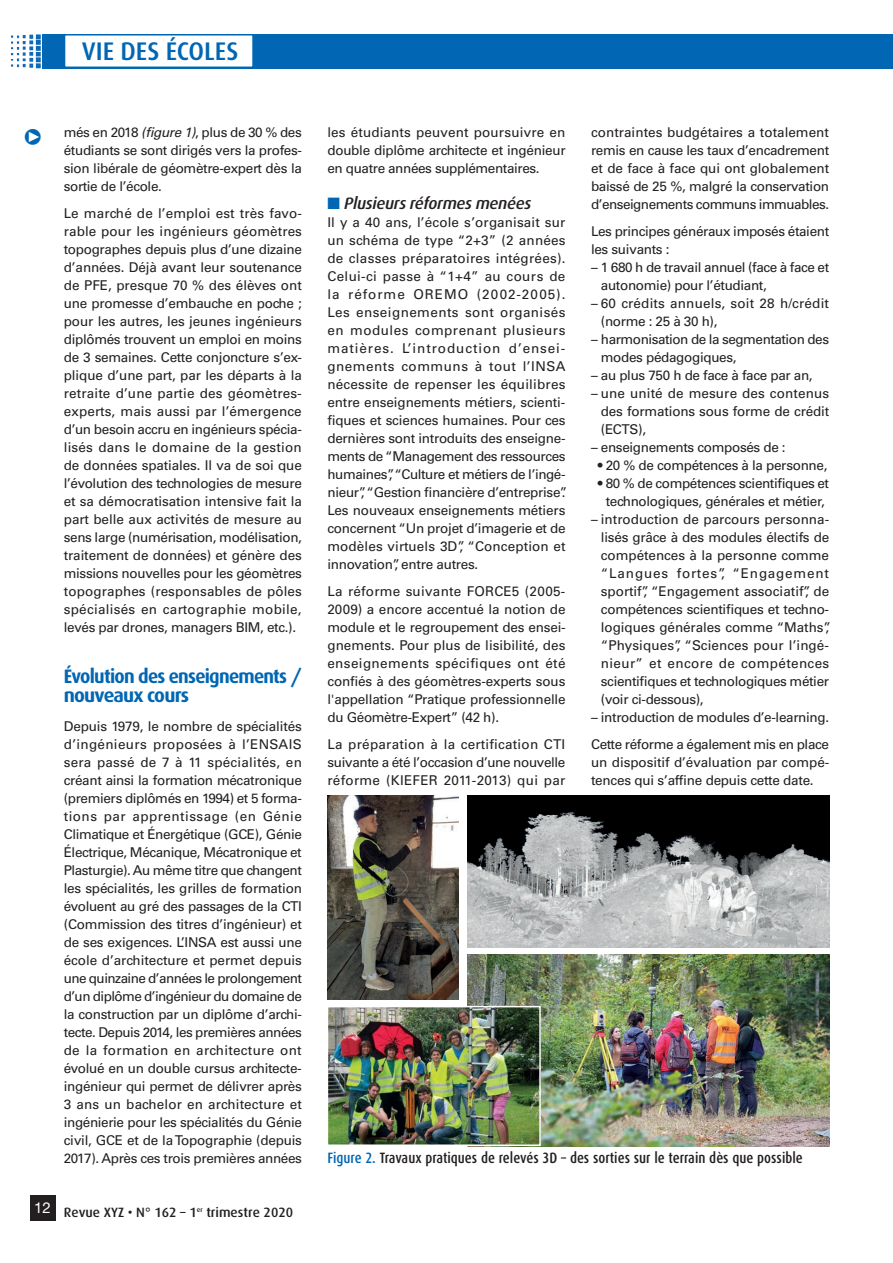
<style>
.page{position:relative;width:893px;height:1263px;background:#fff}
.page>*{position:absolute;margin:0;border:0;box-sizing:border-box;transform-origin:0 0}
.t1{font:500 25.5px "Dax";color:#0166b3}
.t2{font:700 19.5px/19.5px "Dax";letter-spacing:-.04em;color:#0166b3;scale:.95 1}
.t3{font:italic 500 16.5px "Dax";letter-spacing:-.015em;color:#231f20}
.t4{font:500 15px "Dax Condensed";color:#231f20}
.t5{font:15px "Helvetica Neue LT Std";color:#fff}
.t6{font:13.5px/18px "Univers LT Std";letter-spacing:-.02em;color:#231f20;text-align:justify}
.t7{font:13.5px/18px "Univers LT Std";letter-spacing:.005em;color:#231f20}
.t8{font:13.5px/18px "Univers LT Std";letter-spacing:.01em;color:#231f20}
.t9{font:500 13.5px "Dax";color:#231f20}
.s1{font-style:italic}
.s2{color:#0166b3}
</style>
<div class="page">
<div style="left:30px;top:1195px;width:25px;height:25px;background:#231f20"></div>
<img style="left:11px;top:34px;width:30px;height:35px">
<div style="left:43px;top:34px;width:850px;height:34px;background:#0166b3"></div>
<div style="left:64px;top:34px;width:190px;height:34px;background:#fff;border:2px solid #0166b3"></div>
<img style="left:468px;top:955px;width:362px;height:191px">
<img style="left:327px;top:795px;width:132px;height:204px">
<img style="left:468px;top:795px;width:361px;height:153px">
<img style="left:330px;top:1009px;width:208px;height:134px">
<div style="left:327px;top:1006px;width:214px;height:140px;border:2px solid #fff"></div>
<h1 class="t1" style="left:82px;top:37px;width:158px">VIE DES ÉCOLES</h1>
<p class="t6" style="left:64px;top:123px;width:240px">més en 2018 <span class="s1">(figure 1)</span>, plus de 30 % des étudiants se sont dirigés vers la profes&shy;sion libérale de géomètre-expert dès la sortie de l’école.</p>
<p class="t6" style="left:64px;top:204px;width:240px">Le marché de l’emploi est très favo&shy;rable pour les ingénieurs géomètres topographes depuis plus d’une dizaine d’années. Déjà avant leur soutenance de PFE, presque 70 % des élèves ont une promesse d’embauche en poche ; pour les autres, les jeunes ingénieurs diplômés trouvent un emploi en moins de 3 semaines. Cette conjoncture s’ex&shy;plique d’une part, par les départs à la retraite d’une partie des géomètres&shy;experts, mais aussi par l’émergence d’un besoin accru en ingénieurs spécia&shy;lisés dans le domaine de la gestion de données spatiales. Il va de soi que l’évolution des technologies de mesure et sa démocratisation intensive fait la part belle aux activités de mesure au sens large (numérisation, modélisation, traitement de données) et génère des missions nouvelles pour les géomètres topographes (responsables de pôles spécialisés en cartographie mobile, levés par drones, managers BIM, etc.).</p>
<h2 class="t2" style="left:64px;top:666px;width:252px">Évolution des enseignements / nouveaux cours</h2>
<p class="t6" style="left:64px;top:717px;width:240px">Depuis 1979, le nombre de spécialités d’ingénieurs proposées à l’ENSAIS sera passé de 7 à 11 spécialités, en créant ainsi la formation mécatronique (premiers diplômés en 1994) et 5 forma&shy;tions par apprentissage (en Génie Climatique et Énergétique (GCE), Génie Électrique, Mécanique, Mécatronique et Plasturgie). Au même titre que changent les spécialités, les grilles de formation évoluent au gré des passages de la CTI (Commission des titres d’ingénieur) et de ses exigences. L’INSA est aussi une école d’architecture et permet depuis une quinzaine d’années le prolongement d’un diplôme d’ingénieur du domaine de la construction par un diplôme d’archi&shy;tecte. Depuis 2014, les premières années de la formation en architecture ont évolué en un double cursus architecte&shy;ingénieur qui permet de délivrer après 3 ans un bachelor en architecture et ingénierie pour les spécialités du Génie civil, GCE et de la Topographie (depuis 2017). Après ces trois premières années</p>
<p class="t5" style="left:34px;top:1199px;width:18px">12</p>
<p class="t9" style="left:64px;top:1205px;width:231px">Revue XYZ • N° 162 – 1<sup>er</sup> trimestre 2020</p>
<p class="t6" style="left:327px;top:123px;width:240px">les étudiants peuvent poursuivre en double diplôme architecte et ingénieur en quatre années supplémentaires.</p>
<p class="t3" style="left:344px;top:194px;width:189px">Plusieurs réformes menées</p>
<p class="t7" style="left:327px;top:213px;width:241px">Il y a 40 ans, l’école s’organisait sur un schéma de type “2+3” (2 années de classes préparatoires intégrées).<br>Celui-ci passe à “1+4” au cours de la réforme OREMO (2002-2005).<br>Les enseignements sont organisés en modules comprenant plusieurs matières. L’introduction d’ensei&shy;gnements communs à tout l’INSA nécessite de repenser les équilibres entre enseignements métiers, scienti&shy;fiques et sciences humaines. Pour ces dernières sont introduits des enseigne&shy;ments de “Management des ressources humaines”, “Culture et métiers de l’ingé&shy;nieur”, “Gestion financière d’entreprise”.<br>Les nouveaux enseignements métiers concernent “Un projet d’imagerie et de modèles virtuels 3D”, “Conception et innovation”, entre autres.</p>
<p class="t6" style="left:327px;top:582px;width:240px">La réforme suivante FORCE5 (2005- 2009) a encore accentué la notion de module et le regroupement des ensei&shy;gnements. Pour plus de lisibilité, des enseignements spécifiques ont été confiés à des géomètres-experts sous l'appellation “Pratique professionnelle du Géomètre-Expert” (42 h).</p>
<p class="t6" style="left:327px;top:735px;width:240px">La préparation à la certification CTI suivante a été l’occasion d’une nouvelle réforme (KIEFER 2011-2013) qui par</p>
<p class="t6" style="left:591px;top:123px;width:240px">contraintes budgétaires a totalement remis en cause les taux d’encadrement et de face à face qui ont globalement baissé de 25 %, malgré la conservation d’enseignements communs immuables.</p>
<p class="t6" style="left:591px;top:222px;width:240px">Les principes généraux imposés étaient les suivants :</p>
<p class="t6" style="left:601px;top:258px;width:230px;text-indent:-10px">– 1 680 h de travail annuel (face à face et autonomie) pour l’étudiant,</p>
<p class="t8" style="left:601px;top:294px;width:230px;text-indent:-10px">– 60 crédits annuels, soit 28 h/crédit (norme : 25 à 30 h),</p>
<p class="t6" style="left:601px;top:330px;width:230px;text-indent:-10px">– harmonisation de la segmentation des modes pédagogiques,</p>
<p class="t6" style="left:591px;top:366px;width:223px">– au plus 750 h de face à face par an,</p>
<p class="t6" style="left:601px;top:384px;width:230px;text-indent:-10px">– une unité de mesure des contenus des formations sous forme de crédit (ECTS),</p>
<p class="t6" style="left:591px;top:438px;width:196px">– enseignements composés de :</p>
<p class="t6" style="left:598px;top:456px;width:231px">• 20 % de compétences à la personne,</p>
<p class="t6" style="left:598px;top:474px;width:233px;text-align:center">• 80 % de compétences scientifiques et technologiques, générales et métier,</p>
<p class="t6" style="left:601px;top:510px;width:232px;text-align:left;text-indent:-10px">– introduction de parcours personna&shy;lisés grâce à des modules électifs de compétences à la personne comme “Langues fortes”, “Engagement sportif”, “Engagement associatif”, de compétences scientifiques et techno&shy;logiques générales comme “Maths”, “Physiques”, “Sciences pour l’ingé&shy;nieur” et encore de compétences scientifiques et technologiques métier (voir ci-dessous),</p>
<p class="t6" style="left:591px;top:703px;width:240px;line-height:27px">– introduction de modules d’e-learning.<br>Cette réforme a également mis en place</p>
<p class="t6" style="left:591px;top:753px;width:240px">un dispositif d’évaluation par compé&shy;tences qui s’affine depuis cette date.</p>
<p class="t4" style="left:327px;top:1149px;width:477px"><span class="s2">Figure 2.</span> Travaux pratiques de relevés 3D – des sorties sur le terrain dès que possible</p>
</div>
